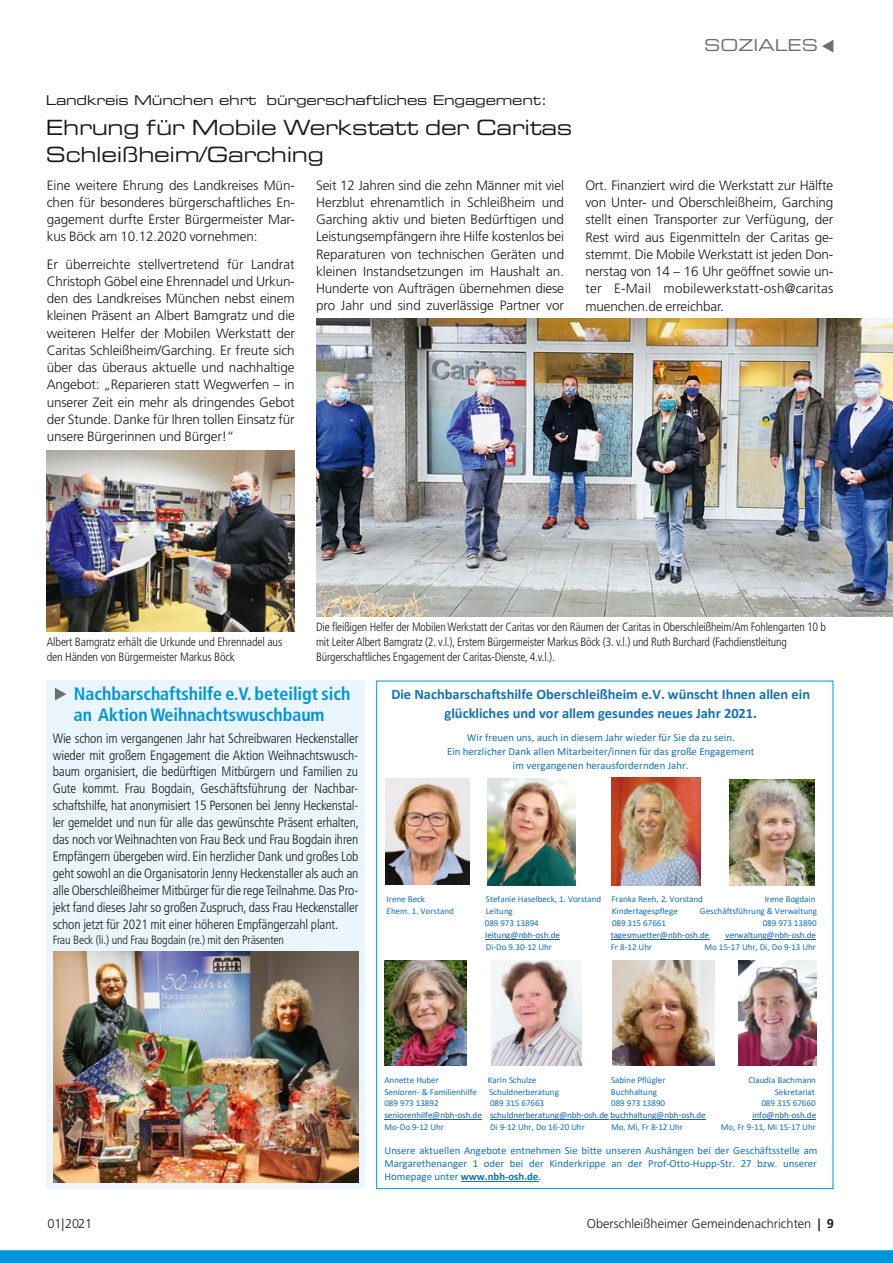
<style>
.page{position:relative;width:893px;height:1263px;background:#fff}
.page>*{position:absolute;margin:0;border:0;box-sizing:border-box;transform-origin:0 0}
.t1{font:21px/27px "Eurostile Extended Two";letter-spacing:-.015em;color:#1a1a18}
.t2{font:700 condensed 18px/21px "Frutiger";letter-spacing:-.005em;color:#0095db}
.t3{font:16.5px "Eurostile Extended Two";color:#6f6f6e}
.t4{font:700 14.4px/18.8px "Calibri";color:#1571b9;text-align:center}
.t5{font:300 13.5px/17.2px "Frutiger";letter-spacing:-.015em;color:#1a1a18;text-align:justify}
.t6{font:300 condensed 13.5px/17px "Frutiger";letter-spacing:-.01em;color:#1a1a18;text-align:justify}
.t7{font:13.5px "Eurostile Extended Two";letter-spacing:-.015em;color:#1a1a18}
.t8{font:300 12.75px "Frutiger";color:#1a1a18}
.t9{font:300 condensed 12px/15px "Frutiger";letter-spacing:-.015em;color:#1a1a18}
.t10{font:10.8px/14.2px "Calibri";color:#1571b9;text-align:center}
.t11{font:9px "Calibri";letter-spacing:-.005em;color:#1571b9}
.t12{font:9px "Calibri";color:#1860ac}
.s1{font-weight:700}
</style>
<div class="page">
<svg style="left:822px;top:40px;width:11px;height:13px"></svg>
<svg style="left:0;top:1250px;width:893px;height:13px;background:#0496db"></svg>
<hr style="left:485px;top:939px;width:75px;height:1px;background:#1860ac">
<hr style="left:611px;top:939px;width:98px;height:1px;background:#1860ac">
<hr style="left:726px;top:939px;width:90px;height:1px;background:#1860ac">
<hr style="left:384px;top:1119px;width:98px;height:1px;background:#1860ac">
<hr style="left:490px;top:1119px;width:118px;height:1px;background:#1860ac">
<hr style="left:611px;top:1119px;width:95px;height:1px;background:#1860ac">
<hr style="left:752px;top:1119px;width:64px;height:1px;background:#1860ac">
<hr style="left:461px;top:1181px;width:77px;height:1px;background:#1571b9">
<img style="left:386px;top:778px;width:83px;height:106px">
<img style="left:487px;top:778px;width:88px;height:107px">
<img style="left:611px;top:777px;width:90px;height:108px">
<img style="left:730px;top:780px;width:84px;height:105px">
<img style="left:384px;top:961px;width:82px;height:104px">
<img style="left:491px;top:961px;width:90px;height:105px">
<img style="left:613px;top:961px;width:102px;height:105px">
<img style="left:739px;top:960px;width:77px;height:106px">
<img style="left:47px;top:451px;width:248px;height:180px">
<img style="left:316px;top:318px;width:577px;height:298px">
<div style="left:46px;top:681px;width:319px;height:508px;background:#eaf5fd"></div>
<svg style="left:55px;top:688px;width:11px;height:12px"></svg>
<img style="left:53px;top:951px;width:305px;height:232px">
<p class="t7" style="left:46px;top:91px;width:503px">Landkreis München ehrt bürgerschaftliches Engagement:</p>
<h1 class="t1" style="left:46px;top:113px;width:528px">Ehrung für Mobile Werkstatt der Caritas<br>Schleißheim/Garching</h1>
<p class="t3" style="left:704px;top:34px;width:116px">SOZIALES</p>
<p class="t5" style="left:47px;top:177px;width:250px">Eine weitere Ehrung des Landkreises Mün&shy;chen für besonderes bürgerschaftliches En&shy;gagement durfte Erster Bürgermeister Mar&shy;kus Böck am 10.12.2020 vornehmen:</p>
<p class="t5" style="left:47px;top:255px;width:250px">Er überreichte stellvertretend für Landrat Christoph Göbel eine Ehrennadel und Urkun&shy;den des Landkreises München nebst einem kleinen Präsent an Albert Bamgratz und die weiteren Helfer der Mobilen Werkstatt der Caritas Schleißheim/Garching. Er freute sich über das überaus aktuelle und nachhaltige Angebot: „Reparieren statt Wegwerfen – in unserer Zeit ein mehr als dringendes Gebot der Stunde. Danke für Ihren tollen Einsatz für unsere Bürgerinnen und Bürger!“</p>
<p class="t5" style="left:316px;top:177px;width:250px">Seit 12 Jahren sind die zehn Männer mit viel Herzblut ehrenamtlich in Schleißheim und Garching aktiv und bieten Bedürftigen und Leistungsempfängern ihre Hilfe kostenlos bei Reparaturen von technischen Geräten und kleinen Instandsetzungen im Haushalt an.<br>Hunderte von Aufträgen übernehmen diese pro Jahr und sind zuverlässige Partner vor</p>
<p class="t5" style="left:585px;top:177px;width:250px">Ort. Finanziert wird die Werkstatt zur Hälfte von Unter- und Oberschleißheim, Garching stellt einen Transporter zur Verfügung, der Rest wird aus Eigenmitteln der Caritas ge&shy;stemmt. Die Mobile Werkstatt ist jeden Don&shy;nerstag von 14 – 16 Uhr geöffnet sowie un&shy;ter E-Mail mobilewerkstatt-osh@caritas muenchen.de erreichbar.</p>
<p class="t9" style="left:316px;top:620px;width:511px">Die fleißigen Helfer der Mobilen Werkstatt der Caritas vor den Räumen der Caritas in Oberschleißheim/Am Fohlengarten 10 b mit Leiter Albert Bamgratz (2. v.l.), Erstem Bürgermeister Markus Böck (3. v.l.) und Ruth Burchard (Fachdienstleitung<br>Bürgerschaftliches Engagement der Caritas-Dienste, 4.v.l.).</p>
<p class="t9" style="left:47px;top:635px;width:237px">Albert Bamgratz erhält die Urkunde und Ehrennadel aus den Händen von Bürgermeister Markus Böck</p>
<h2 class="t2" style="left:74px;top:684px;width:278px">Nachbarschaftshilfe e.V. beteiligt sich an Aktion Weihnachtswuschbaum</h2>
<p class="t6" style="left:53px;top:730px;width:308px">Wie schon im vergangenen Jahr hat Schreibwaren Heckenstaller wieder mit großem Engagement die Aktion Weihnachtswusch&shy;baum organisiert, die bedürftigen Mitbürgern und Familien zu Gute kommt. Frau Bogdain, Geschäftsführung der Nachbar&shy;schaftshilfe, hat anonymisiert 15 Personen bei Jenny Heckenstal&shy;ler gemeldet und nun für alle das gewünschte Präsent erhalten, das noch vor Weihnachten von Frau Beck und Frau Bogdain ihren Empfängern übergeben wird. Ein herzlicher Dank und großes Lob geht sowohl an die Organisatorin Jenny Heckenstaller als auch an alle Oberschleißheimer Mitbürger für die rege Teilnahme. Das Pro&shy;jekt fand dieses Jahr so großen Zuspruch, dass Frau Heckenstaller schon jetzt für 2021 mit einer höheren Empfängerzahl plant.</p>
<p class="t9" style="left:53px;top:932px;width:233px">Frau Beck (li.) und Frau Bogdain (re.) mit den Präsenten</p>
<p class="t4" style="left:391px;top:685px;width:420px">Die Nachbarschaftshilfe Oberschleißheim e.V. wünscht Ihnen allen ein glückliches und vor allem gesundes neues Jahr 2021.</p>
<p class="t10" style="left:447px;top:730px;width:309px">Wir freuen uns, auch in diesem Jahr wieder für Sie da zu sein.<br>Ein herzlicher Dank allen Mitarbeiter/innen für das große Engagement im vergangenen herausfordernden Jahr.</p>
<p class="t11" style="left:387px;top:893px;width:40px">Irene Beck</p>
<p class="t11" style="left:486px;top:893px;width:218px">Stefanie Haselbeck, 1. Vorstand Franka Reeh, 2. Vorstand</p>
<p class="t11" style="left:765px;top:893px;width:52px">Irene Bogdain</p>
<p class="t11" style="left:387px;top:905px;width:69px">Ehem. 1. Vorstand</p>
<p class="t11" style="left:486px;top:905px;width:28px">Leitung</p>
<p class="t11" style="left:612px;top:905px;width:68px">Kindertagespflege</p>
<p class="t11" style="left:700px;top:905px;width:119px">Geschäftsführung &amp; Verwaltung</p>
<p class="t11" style="left:485px;top:916px;width:55px">089 973 13894</p>
<p class="t11" style="left:612px;top:916px;width:55px">089 315 67661</p>
<p class="t11" style="left:763px;top:916px;width:55px">089 973 13890</p>
<p class="t12" style="left:485px;top:928px;width:76px">leitung@nbh-osh.de</p>
<p class="t12" style="left:611px;top:928px;width:100px">tagesmuetter@nbh-osh.de</p>
<p class="t12" style="left:726px;top:928px;width:92px">verwaltung@nbh-osh.de</p>
<p class="t11" style="left:486px;top:940px;width:68px">Di-Do 9.30-12 Uhr</p>
<p class="t11" style="left:611px;top:940px;width:43px">Fr 8-12 Uhr</p>
<p class="t11" style="left:704px;top:940px;width:113px">Mo 15-17 Uhr, Di, Do 9-13 Uhr</p>
<p class="t11" style="left:384px;top:1073px;width:56px">Annette Huber</p>
<p class="t11" style="left:488px;top:1073px;width:50px">Karin Schulze</p>
<p class="t11" style="left:611px;top:1073px;width:56px">Sabine Pflügler</p>
<p class="t11" style="left:748px;top:1073px;width:69px">Claudia Bachmann</p>
<p class="t11" style="left:384px;top:1085px;width:94px">Senioren- &amp; Familienhilfe</p>
<p class="t11" style="left:489px;top:1085px;width:71px">Schuldnerberatung</p>
<p class="t11" style="left:611px;top:1085px;width:48px">Buchhaltung</p>
<p class="t11" style="left:775px;top:1085px;width:42px">Sekretariat</p>
<p class="t11" style="left:384px;top:1097px;width:56px">089 973 13892</p>
<p class="t11" style="left:490px;top:1097px;width:56px">089 315 67663</p>
<p class="t11" style="left:611px;top:1097px;width:55px">089 973 13890</p>
<p class="t11" style="left:761px;top:1097px;width:56px">089 315 67660</p>
<p class="t12" style="left:384px;top:1109px;width:323px">seniorenhilfe@nbh-osh.de schuldnerberatung@nbh-osh.de buchhaltung@nbh-osh.de</p>
<p class="t12" style="left:752px;top:1109px;width:65px">info@nbh-osh.de</p>
<p class="t11" style="left:384px;top:1120px;width:61px">Mo-Do 9-12 Uhr</p>
<p class="t11" style="left:490px;top:1120px;width:96px">Di 9-12 Uhr, Do 16-20 Uhr</p>
<p class="t11" style="left:611px;top:1120px;width:74px">Mo, Mi, Fr 8-12 Uhr</p>
<p class="t11" style="left:721px;top:1120px;width:97px">Mo, Fr 9-11, Mi 15-17 Uhr</p>
<p class="t10" style="left:384px;top:1143px;width:434px;line-height:13.2px;text-align:justify">Unsere aktuellen Angebote entnehmen Sie bitte unseren Aushängen bei der Geschäftsstelle am Margarethenanger 1 oder bei der Kinderkrippe an der Prof-Otto-Hupp-Str. 27 bzw. unserer Homepage unter <span class="s1">www.nbh-osh.de</span>.</p>
<p class="t8" style="left:47px;top:1216px;width:47px">01|2021</p>
<p class="t8" style="left:587px;top:1216px;width:249px">Oberschleißheimer Gemeindenachrichten <span class="s1">| 9</span></p>
</div>
